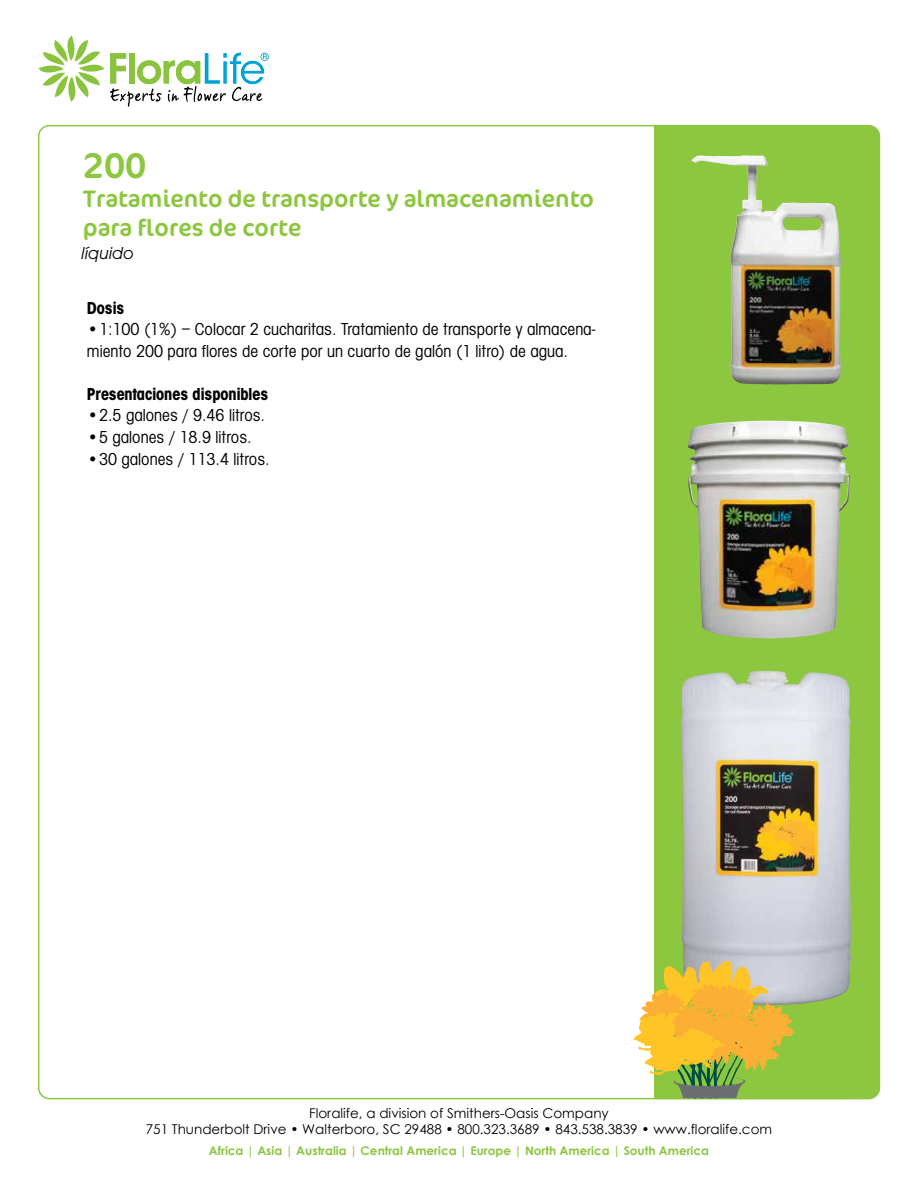
<style>
.page{position:relative;width:918px;height:1188px;background:#fff}
.page>*{position:absolute;margin:0;border:0;box-sizing:border-box;transform-origin:0 0}
.t1{font:36px "Cocon OT";color:#8dc63f}
.t2{font:24px/28.8px "Cocon OT";color:#8dc63f}
.t3{font:18px/21.6px "Avant Gard Goth EF Book Con";color:#000}
.t4{font:18px "Avant Gard Goth EF Bold Con";color:#000}
.t5{font:italic 18px "Avant Gard Goth EF";color:#000}
.t6{font:13.5px/16.2px "Century Gothic";color:#000;text-align:center}
.t7{font:700 12px "Century Gothic";color:#8cc53f}
</style>
<div class="page">
<svg style="left:39px;top:36px;width:65px;height:66px"></svg>
<svg style="left:110px;top:53px;width:159px;height:54px"></svg>
<svg style="left:654px;top:125px;width:226px;height:974px;background:#91b454"></svg>
<img style="left:681px;top:671px;width:171px;height:334px">
<img style="left:688px;top:421px;width:83px;height:42px">
<img style="left:691px;top:155px;width:57px;height:226px">
<svg style="left:633px;top:960px;width:162px;height:138px;background:#d3be59"></svg>
<h1 class="t1" style="left:83px;top:144px;width:65px">200</h1>
<h2 class="t2" style="left:83px;top:185px;width:513px">Tratamiento de transporte y almacenamiento para flores de corte</h2>
<p class="t5" style="left:81px;top:243px;width:54px">líquido</p>
<p class="t4" style="left:87px;top:297px;width:39px">Dosis</p>
<p class="t3" style="left:87px;top:319px;width:510px">•1:100 (1%) – Colocar 2 cucharitas. Tratamiento de transporte y almacena&shy;miento 200 para flores de corte por un cuarto de galón (1 litro) de agua.</p>
<p class="t4" style="left:87px;top:383px;width:183px">Presentaciones disponibles</p>
<p class="t3" style="left:87px;top:405px;width:180px">•2.5 galones / 9.46 litros.</p>
<p class="t3" style="left:87px;top:427px;width:166px">•5 galones / 18.9 litros.</p>
<p class="t3" style="left:87px;top:448px;width:184px">•30 galones / 113.4 litros.</p>
<p class="t6" style="left:146px;top:1105px;width:628px">Floralife, a division of Smithers-Oasis Company<br>751 Thunderbolt Drive • Walterboro, SC 29488 • 800.323.3689 • 843.538.3839 • www.floralife.com</p>
<p class="t7" style="left:209px;top:1142px;width:502px">Africa | Asia | Australia | Central America | Europe | North America | South America</p>
</div>
